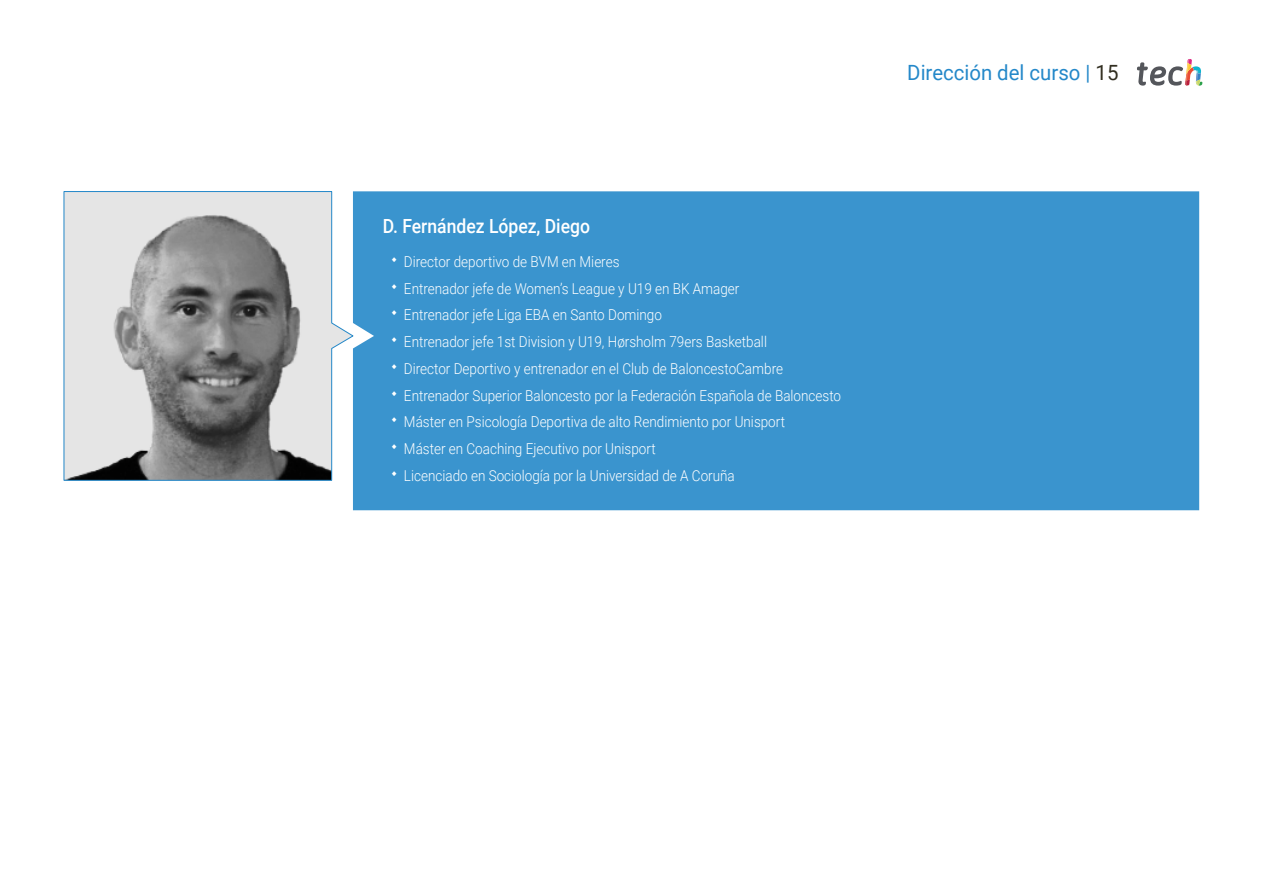
<style>
.page{position:relative;width:1263px;height:893px;background:#fff}
.page>*{position:absolute;margin:0;border:0;box-sizing:border-box;transform-origin:0 0}
.t1{font:21px "Roboto";color:#2488c9}
.t2{font:500 19.5px "Roboto";color:#fff;scale:.9 1}
.t3{font:300 15px/26.7px "Roboto";color:#fff;scale:.9 1}
.s1{color:#312e20}
</style>
<div class="page">
<div style="left:353px;top:191px;width:846px;height:319px;background:#3a94ce"></div>
<svg style="left:1137px;top:59px;width:65px;height:27px"></svg>
<svg style="left:64px;top:191px;width:290px;height:290px;background:#afb0b1"></svg>
<svg style="left:392px;top:257px;width:5px;height:5px"></svg>
<svg style="left:392px;top:284px;width:5px;height:5px"></svg>
<svg style="left:392px;top:310px;width:5px;height:5px"></svg>
<svg style="left:392px;top:337px;width:5px;height:5px"></svg>
<svg style="left:392px;top:364px;width:5px;height:5px"></svg>
<svg style="left:392px;top:391px;width:5px;height:5px"></svg>
<svg style="left:392px;top:417px;width:5px;height:5px"></svg>
<svg style="left:392px;top:444px;width:5px;height:5px"></svg>
<svg style="left:392px;top:471px;width:5px;height:5px"></svg>
<h2 class="t2" style="left:383px;top:212px;width:232px">D. Fernández López, Diego</h2>
<p class="t3" style="left:404px;top:247px;width:487px">Director deportivo de BVM en Mieres<br>Entrenador jefe de Women’s League y U19 en BK Amager<br>Entrenador jefe Liga EBA en Santo Domingo<br>Entrenador jefe 1st Division y U19, Hørsholm 79ers Basketball<br>Director Deportivo y entrenador en el Club de BaloncestoCambre Entrenador Superior Baloncesto por la Federación Española de Baloncesto Máster en Psicología Deportiva de alto Rendimiento por Unisport<br>Máster en Coaching Ejecutivo por Unisport<br>Licenciado en Sociología por la Universidad de A Coruña</p>
<h1 class="t1" style="left:907px;top:57px;width:213px">Dirección del curso | <span class="s1">15</span></h1>
</div>
